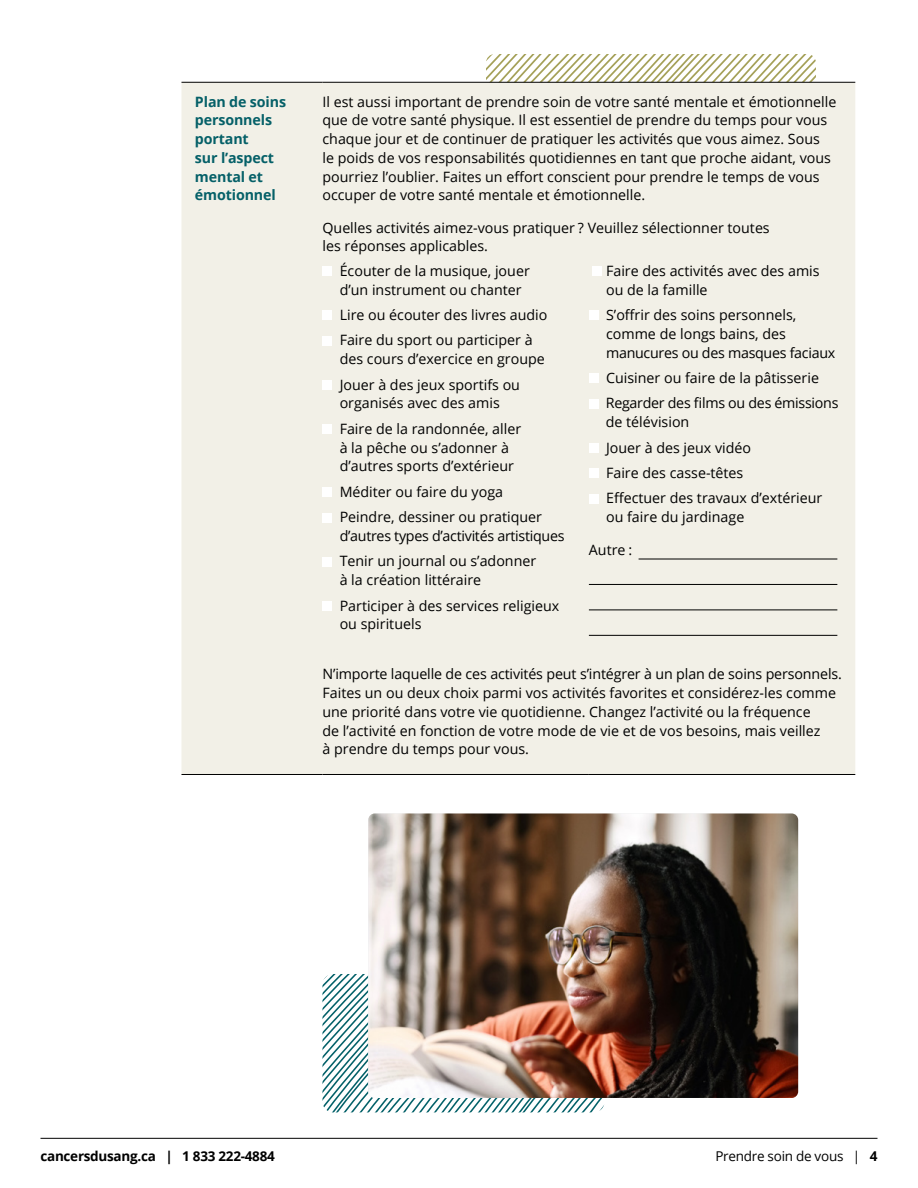
<style>
.page{position:relative;width:918px;height:1188px;background:#fff}
.page>*{position:absolute;margin:0;border:0;box-sizing:border-box;transform-origin:0 0}
.t1{font:14.25px/18.8px "Open Sans";color:#000}
.t2{font:14.25px/25.5px "Open Sans";letter-spacing:-.02em;color:#000}
.t3{font:700 14.25px/18.8px "Open Sans";letter-spacing:-.01em;color:#056068}
.t4{font:700 13.5px "Open Sans";letter-spacing:-.02em;color:#000}
.t5{font:13.5px "Open Sans";letter-spacing:-.02em;color:#000}
.s1{font-weight:700}
</style>
<div class="page">
<hr style="left:40px;top:1138px;width:838px;height:1px;background:#000">
<svg style="left:486px;top:54px;width:330px;height:28px"></svg>
<svg style="left:322px;top:974px;width:282px;height:138px"></svg>
<img style="left:368px;top:814px;width:430px;height:284px">
<div style="left:181px;top:83px;width:674px;height:691px;background:#f2f0e7"></div>
<hr style="left:181px;top:82px;width:141px;height:1px;background:#000">
<hr style="left:322px;top:82px;width:267px;height:1px;background:#000">
<hr style="left:589px;top:82px;width:266px;height:1px;background:#000">
<hr style="left:181px;top:774px;width:141px;height:1px;background:#000">
<hr style="left:322px;top:774px;width:267px;height:1px;background:#000">
<hr style="left:589px;top:774px;width:266px;height:1px;background:#000">
<div style="left:322px;top:266px;width:10px;height:10px;background:#fff"></div>
<div style="left:322px;top:311px;width:10px;height:9px;background:#fff"></div>
<div style="left:322px;top:336px;width:10px;height:9px;background:#fff"></div>
<div style="left:322px;top:380px;width:10px;height:10px;background:#fff"></div>
<div style="left:322px;top:424px;width:10px;height:10px;background:#fff"></div>
<div style="left:322px;top:487px;width:10px;height:10px;background:#fff"></div>
<div style="left:322px;top:513px;width:10px;height:9px;background:#fff"></div>
<div style="left:322px;top:557px;width:10px;height:9px;background:#fff"></div>
<div style="left:322px;top:601px;width:10px;height:10px;background:#fff"></div>
<hr style="left:639px;top:559px;width:198px;height:1px;background:#000">
<hr style="left:589px;top:584px;width:248px;height:1px;background:#000">
<hr style="left:589px;top:610px;width:248px;height:1px;background:#000">
<hr style="left:589px;top:635px;width:248px;height:1px;background:#000">
<div style="left:593px;top:266px;width:9px;height:10px;background:#fff"></div>
<div style="left:589px;top:311px;width:9px;height:9px;background:#fff"></div>
<div style="left:589px;top:373px;width:9px;height:10px;background:#fff"></div>
<div style="left:589px;top:399px;width:9px;height:9px;background:#fff"></div>
<div style="left:589px;top:443px;width:9px;height:10px;background:#fff"></div>
<div style="left:589px;top:469px;width:9px;height:9px;background:#fff"></div>
<div style="left:589px;top:494px;width:9px;height:10px;background:#fff"></div>
<p class="t3" style="left:195px;top:92px;width:93px">Plan de soins personnels portant<br>sur l’aspect mental et émotionnel</p>
<p class="t1" style="left:322px;top:92px;width:515px">Il est aussi important de prendre soin de votre santé mentale et émotionnelle que de votre santé physique. Il est essentiel de prendre du temps pour vous chaque jour et de continuer de pratiquer les activités que vous aimez. Sous<br>le poids de vos responsabilités quotidiennes en tant que proche aidant, vous pourriez l’oublier. Faites un effort conscient pour prendre le temps de vous occuper de votre santé mentale et émotionnelle.</p>
<p class="t1" style="left:322px;top:218px;width:449px">Quelles activités aimez-vous pratiquer ? Veuillez sélectionner toutes les réponses applicables.</p>
<p class="t1" style="left:340px;top:261px;width:192px">Écouter de la musique, jouer d’un instrument ou chanter</p>
<p class="t1" style="left:340px;top:302px;width:209px;line-height:25.5px">Lire ou écouter des livres audio<br>Faire du sport ou participer à</p>
<p class="t1" style="left:340px;top:346px;width:207px;line-height:25.5px">des cours d’exercice en groupe<br>Jouer à des jeux sportifs ou</p>
<p class="t1" style="left:340px;top:390px;width:183px;line-height:25.5px">organisés avec des amis<br>Faire de la randonnée, aller</p>
<p class="t1" style="left:340px;top:438px;width:176px">à la pêche ou s’adonner à d’autres sports d’extérieur</p>
<p class="t1" style="left:340px;top:479px;width:204px;line-height:25.5px">Méditer ou faire du yoga<br>Peindre, dessiner ou pratiquer</p>
<p class="t2" style="left:340px;top:523px;width:226px">d’autres types d’activités artistiques<br>Tenir un journal ou s’adonner</p>
<p class="t1" style="left:340px;top:567px;width:221px;line-height:25.5px">à la création littéraire<br>Participer à des services religieux</p>
<p class="t1" style="left:340px;top:614px;width:83px">ou spirituels</p>
<p class="t1" style="left:606px;top:261px;width:215px">Faire des activités avec des amis ou de la famille</p>
<p class="t1" style="left:606px;top:305px;width:231px">S’offrir des soins personnels, comme de longs bains, des manucures ou des masques faciaux</p>
<p class="t1" style="left:606px;top:365px;width:234px;line-height:25.5px">Cuisiner ou faire de la pâtisserie<br>Regarder des films ou des émissions</p>
<p class="t1" style="left:606px;top:409px;width:218px;line-height:25.5px">de télévision<br>Jouer à des jeux vidéo<br>Faire des casse-têtes<br>Effectuer des travaux d’extérieur</p>
<p class="t1" style="left:606px;top:507px;width:140px">ou faire du jardinage</p>
<p class="t1" style="left:589px;top:540px;width:45px">Autre :</p>
<p class="t1" style="left:322px;top:664px;width:521px">N’importe laquelle de ces activités peut s’intégrer à un plan de soins personnels.<br>Faites un ou deux choix parmi vos activités favorites et considérez-les comme une priorité dans votre vie quotidienne. Changez l’activité ou la fréquence<br>de l’activité en fonction de votre mode de vie et de vos besoins, mais veillez<br>à prendre du temps pour vous.</p>
<p class="t4" style="left:40px;top:1147px;width:236px">cancersdusang.ca | 1 833 222-4884</p>
<p class="t5" style="left:715px;top:1147px;width:164px">Prendre soin de vous | <span class="s1">4</span></p>
</div>
